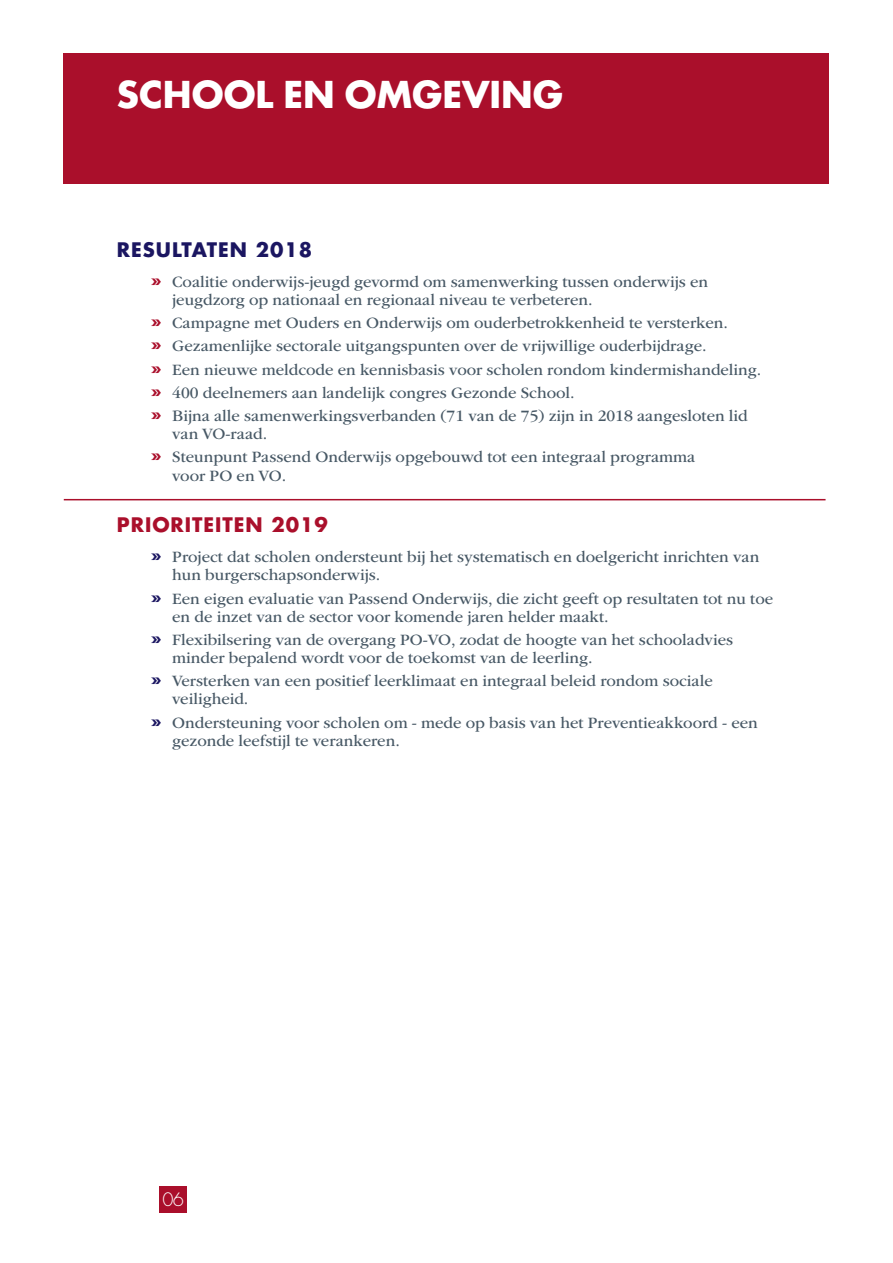
<style>
.page{position:relative;width:893px;height:1263px;background:#fff}
.page>*{position:absolute;margin:0;border:0;box-sizing:border-box;transform-origin:0 0}
.t1{font:700 36px "Futura Std";color:#fff}
.t2{font:700 19.5px "Futura Std";letter-spacing:.05em;color:#aa0f2b}
.t3{font:700 19.5px "Futura Std";letter-spacing:.05em;color:#1b1661}
.t4{font:300 18px "Futura Std";color:#fff}
.t5{font:16.5px/18px "ITC Garamond Std";color:#475865}
.s1{font-family:"ITC Garamond Std Ult";font-size:24px;color:#aa0f2b}
.s2{font-family:"ITC Garamond Std Ult";font-size:24px;color:#1b1661}
</style>
<div class="page">
<div style="left:159px;top:1186px;width:28px;height:26px;background:#aa0f2b"></div>
<div style="left:64px;top:53px;width:765px;height:131px;background:#aa0f2b"></div>
<hr style="left:64px;top:499px;width:761px;height:1px;background:#aa0f2b">
<h1 class="t1" style="left:117px;top:70px;width:448px">SCHOOL EN OMGEVING</h1>
<p class="t3" style="left:117px;top:236px;width:197px">RESULTATEN 2018</p>
<p class="t5" style="left:172px;top:273px;width:537px;text-indent:-21px"><span class="s1">»</span> Coalitie onderwijs-jeugd gevormd om samenwerking tussen onderwijs en jeugdzorg op nationaal en regionaal niveau te verbeteren.</p>
<p class="t5" style="left:151px;top:311px;width:612px;line-height:23.2px"><span class="s1">»</span> Campagne met Ouders en Onderwijs om ouderbetrokkenheid te versterken.<br><span class="s1">»</span> Gezamenlijke sectorale uitgangspunten over de vrijwillige ouderbijdrage.<br><span class="s1">»</span> Een nieuwe meldcode en kennisbasis voor scholen rondom kindermishandeling. <span class="s1">»</span> 400 deelnemers aan landelijk congres Gezonde School.<br><span class="s1">»</span> Bijna alle samenwerkingsverbanden (71 van de 75) zijn in 2018 aangesloten lid</p>
<p class="t5" style="left:151px;top:422px;width:546px;line-height:23.2px;text-indent:21px">van VO-raad.<br><span class="s1">»</span> Steunpunt Passend Onderwijs opgebouwd tot een integraal programma</p>
<p class="t5" style="left:172px;top:466px;width:116px">voor PO en VO.</p>
<p class="t2" style="left:117px;top:512px;width:212px">PRIORITEITEN 2019</p>
<p class="t5" style="left:172px;top:548px;width:589px;text-indent:-21px"><span class="s2">»</span> Project dat scholen ondersteunt bij het systematisch en doelgericht inrichten van hun burgerschapsonderwijs.</p>
<p class="t5" style="left:172px;top:590px;width:602px;text-indent:-21px"><span class="s2">»</span> Een eigen evaluatie van Passend Onderwijs, die zicht geeft op resultaten tot nu toe en de inzet van de sector voor komende jaren helder maakt.</p>
<p class="t5" style="left:172px;top:631px;width:562px;text-indent:-21px"><span class="s2">»</span> Flexibilsering van de overgang PO-VO, zodat de hoogte van het schooladvies minder bepalend wordt voor de toekomst van de leerling.</p>
<p class="t5" style="left:172px;top:672px;width:542px;text-indent:-21px"><span class="s2">»</span> Versterken van een positief leerklimaat en integraal beleid rondom sociale veiligheid.</p>
<p class="t5" style="left:172px;top:713px;width:587px;text-indent:-21px"><span class="s2">»</span> Ondersteuning voor scholen om - mede op basis van het Preventieakkoord - een gezonde leefstijl te verankeren.</p>
<p class="t4" style="left:162px;top:1189px;width:23px">06</p>
</div>
